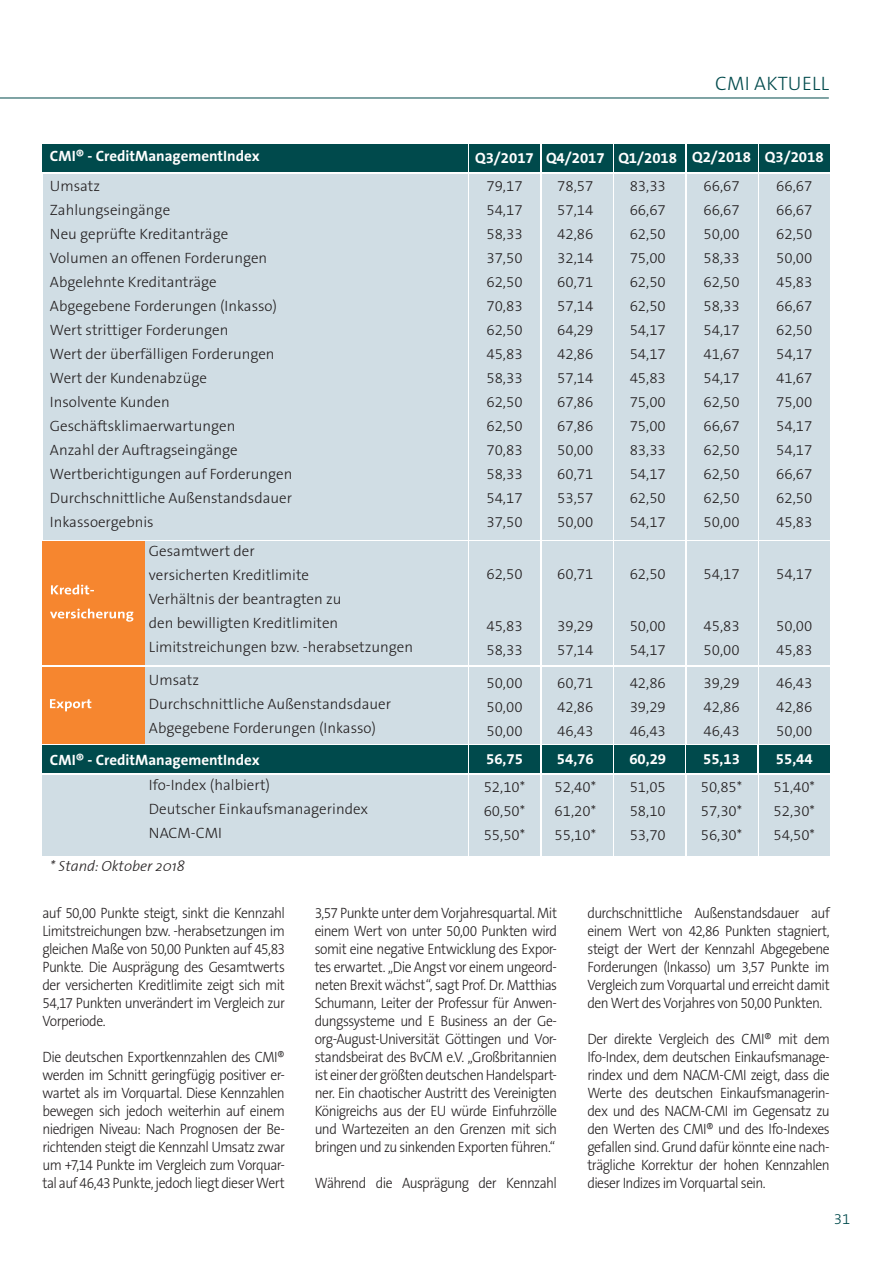
<style>
.page{position:relative;width:893px;height:1263px;background:#fff}
.page>*{position:absolute;margin:0;border:0;box-sizing:border-box;transform-origin:0 0}
.t1{font:300 19.5px "The Sans B W3";letter-spacing:.015em;color:#004a4c}
.t2{font:300 15px/18px "The Sans B W3";color:#231f20;text-align:justify;scale:.91 1}
.t3{font:300 15px/24px "The Sans B W3";color:#231f20;text-align:justify}
.t4{font:700 15px "The Sans B W7";color:#fff}
.t5{font:300 15px "The Sans B W3";letter-spacing:-.04em;color:#231f20;scale:.91 1}
.t6{font:italic 300 15px "The Sans";color:#231f20}
.t7{font:300 15px "The Sans B W3";color:#004a4c}
</style>
<div class="page">
<div style="left:470px;top:144px;width:70px;height:27px;background:#004a4c"></div>
<div style="left:542px;top:144px;width:70px;height:27px;background:#004a4c"></div>
<div style="left:615px;top:144px;width:70px;height:27px;background:#004a4c"></div>
<div style="left:687px;top:144px;width:70px;height:27px;background:#004a4c"></div>
<div style="left:759px;top:144px;width:70px;height:27px;background:#004a4c"></div>
<div style="left:43px;top:144px;width:425px;height:27px;background:#004a4c"></div>
<div style="left:43px;top:775px;width:425px;height:81px;background:#d0dde4"></div>
<div style="left:470px;top:775px;width:70px;height:81px;background:#d0dde4"></div>
<div style="left:542px;top:775px;width:70px;height:81px;background:#d0dde4"></div>
<div style="left:615px;top:775px;width:70px;height:81px;background:#d0dde4"></div>
<div style="left:687px;top:775px;width:70px;height:81px;background:#d0dde4"></div>
<div style="left:759px;top:775px;width:70px;height:81px;background:#d0dde4"></div>
<div style="left:43px;top:746px;width:425px;height:27px;background:#004a4c"></div>
<div style="left:470px;top:746px;width:70px;height:27px;background:#004a4c"></div>
<div style="left:542px;top:746px;width:70px;height:27px;background:#004a4c"></div>
<div style="left:614px;top:746px;width:71px;height:27px;background:#004a4c"></div>
<div style="left:687px;top:746px;width:70px;height:27px;background:#004a4c"></div>
<div style="left:759px;top:746px;width:70px;height:27px;background:#004a4c"></div>
<div style="left:43px;top:174px;width:425px;height:365px;background:#d0dde4"></div>
<div style="left:470px;top:174px;width:70px;height:365px;background:#d0dde4"></div>
<div style="left:542px;top:174px;width:70px;height:365px;background:#d0dde4"></div>
<div style="left:615px;top:174px;width:70px;height:365px;background:#d0dde4"></div>
<div style="left:687px;top:174px;width:70px;height:365px;background:#d0dde4"></div>
<div style="left:759px;top:174px;width:70px;height:365px;background:#d0dde4"></div>
<div style="left:129px;top:541px;width:339px;height:124px;background:#d0dde4"></div>
<div style="left:470px;top:541px;width:70px;height:124px;background:#d0dde4"></div>
<div style="left:542px;top:541px;width:70px;height:124px;background:#d0dde4"></div>
<div style="left:615px;top:541px;width:70px;height:124px;background:#d0dde4"></div>
<div style="left:687px;top:541px;width:70px;height:124px;background:#d0dde4"></div>
<div style="left:759px;top:541px;width:70px;height:124px;background:#d0dde4"></div>
<div style="left:129px;top:667px;width:339px;height:76px;background:#d0dde4"></div>
<div style="left:470px;top:667px;width:70px;height:76px;background:#d0dde4"></div>
<div style="left:542px;top:667px;width:70px;height:76px;background:#d0dde4"></div>
<div style="left:615px;top:667px;width:70px;height:76px;background:#d0dde4"></div>
<div style="left:687px;top:667px;width:70px;height:76px;background:#d0dde4"></div>
<div style="left:759px;top:667px;width:70px;height:76px;background:#d0dde4"></div>
<div style="left:43px;top:541px;width:102px;height:124px;background:#f6862f"></div>
<div style="left:43px;top:667px;width:102px;height:76px;background:#f6862f"></div>
<svg style="left:50px;top:699px;width:41px;height:12px"></svg>
<svg style="left:50px;top:609px;width:83px;height:13px"></svg>
<svg style="left:51px;top:585px;width:43px;height:9px"></svg>
<hr style="left:0;top:98px;width:829px;height:1px;background:#004a4c">
<p class="t4" style="left:50px;top:147px;width:211px">CMI® - CreditManagementIndex</p>
<p class="t3" style="left:50px;top:174px;width:244px;text-align:left">Umsatz<br>Zahlungseingänge<br>N eu geprüfte Kreditanträge<br>Volumen an offenen Forderungen<br>Abgelehnte Kreditanträge<br>Abgegebene Forderungen (Inkasso)<br>Wert strittiger Forderungen<br>Wert der überfälligen Forderungen<br>Wert der Kundenabzüge<br>Insolvente Kunden<br>Geschäftsklimaerwartungen<br>Anzahl der Auftragseingänge<br>Wertberichtigungen auf Forderungen<br>Durchschnittliche Außenstandsdauer<br>Inkassoergebnis</p>
<p class="t3" style="left:149px;top:539px;width:266px;text-align:left">Gesamtwert der<br>versicherten Kreditlimite<br>Verhältnis der beantragten zu<br>den bewilligten Kreditlimiten<br>Limitstreichungen bzw. -herabsetzungen</p>
<p class="t3" style="left:149px;top:668px;width:244px;text-align:left">Umsatz<br>Durchschnittliche Außenstandsdauer<br>Abgegebene Forderungen (Inkasso)</p>
<p class="t4" style="left:50px;top:750px;width:211px">CMI® - CreditManagementIndex</p>
<p class="t3" style="left:149px;top:773px;width:221px">Ifo-Index (halbiert)<br>Deutscher Einkaufsmanagerindex</p>
<p class="t3" style="left:50px;top:821px;width:56px">N</p>
<p class="t3" style="left:160px;top:821px;width:64px">ACM-CMI</p>
<p class="t6" style="left:50px;top:853px;width:136px">* Stand: Oktober 2018</p>
<h1 class="t1" style="left:715px;top:71px;width:115px">CMI AKTUE LL</h1>
<p class="t4" style="left:475px;top:148px;width:60px">Q3/2017</p>
<p class="t3" style="left:486px;top:174px;width:38px">79,17<br>54,17<br>58,33<br>37,50<br>62,50<br>70,83<br>62,50<br>45,83<br>58,33<br>62,50<br>62,50<br>70,83<br>58,33<br>54,17<br>37,50</p>
<p class="t4" style="left:546px;top:148px;width:60px">Q4/2017</p>
<p class="t3" style="left:557px;top:174px;width:38px">78,57<br>57,14<br>42,86<br>32,14<br>60,71<br>57,14<br>64,29<br>42,86<br>57,14<br>67,86<br>67,86<br>50,00<br>60,71<br>53,57<br>50,00</p>
<p class="t4" style="left:618px;top:148px;width:60px">Q1/2018</p>
<p class="t3" style="left:630px;top:174px;width:38px">83,33<br>66,67<br>62,50<br>75,00<br>62,50<br>62,50<br>54,17<br>54,17<br>45,83<br>75,00<br>75,00<br>83,33<br>54,17<br>62,50<br>54,17</p>
<p class="t3" style="left:486px;top:562px;width:38px">62,50</p>
<p class="t3" style="left:486px;top:614px;width:38px">45,83<br>58,33</p>
<p class="t3" style="left:486px;top:671px;width:38px">50,00<br>50,00<br>50,00</p>
<p class="t4" style="left:486px;top:749px;width:38px">56,75</p>
<p class="t3" style="left:484px;top:775px;width:43px">52,10* 60,50* 55,50*</p>
<p class="t3" style="left:557px;top:562px;width:38px">60,71</p>
<p class="t3" style="left:557px;top:614px;width:38px">39,29<br>57,14</p>
<p class="t3" style="left:557px;top:671px;width:38px">60,71<br>42,86<br>46,43</p>
<p class="t4" style="left:557px;top:749px;width:38px">54,76</p>
<p class="t3" style="left:555px;top:775px;width:43px">52,40* 61,20* 55,10*</p>
<p class="t3" style="left:630px;top:562px;width:38px">62,50</p>
<p class="t3" style="left:630px;top:614px;width:38px">50,00<br>54,17</p>
<p class="t3" style="left:630px;top:671px;width:38px">42,86<br>39,29<br>46,43</p>
<p class="t4" style="left:629px;top:749px;width:38px">60,29</p>
<p class="t3" style="left:630px;top:775px;width:38px">51,05<br>58,10<br>53,70</p>
<p class="t4" style="left:692px;top:148px;width:60px">Q2/2018</p>
<p class="t3" style="left:703px;top:174px;width:38px">66,67<br>66,67<br>50,00<br>58,33<br>62,50<br>58,33<br>54,17<br>41,67<br>54,17<br>62,50<br>66,67<br>62,50<br>62,50<br>62,50<br>50,00</p>
<p class="t4" style="left:765px;top:148px;width:60px">Q3/2018</p>
<p class="t3" style="left:776px;top:174px;width:38px">66,67<br>66,67<br>62,50<br>50,00<br>45,83<br>66,67<br>62,50<br>54,17<br>41,67<br>75,00<br>54,17<br>54,17<br>66,67<br>62,50<br>45,83</p>
<p class="t3" style="left:703px;top:562px;width:38px">54,17</p>
<p class="t3" style="left:703px;top:614px;width:38px">45,83<br>50,00</p>
<p class="t3" style="left:703px;top:671px;width:38px">39,29<br>42,86<br>46,43</p>
<p class="t4" style="left:703px;top:749px;width:38px">55,13</p>
<p class="t3" style="left:701px;top:775px;width:43px">50,85* 57,30* 56,30*</p>
<p class="t3" style="left:776px;top:562px;width:38px">54,17</p>
<p class="t3" style="left:776px;top:614px;width:38px">50,00<br>45,83</p>
<p class="t3" style="left:776px;top:671px;width:38px">46,43<br>42,86<br>50,00</p>
<p class="t4" style="left:776px;top:749px;width:38px">55,44</p>
<p class="t3" style="left:773px;top:775px;width:43px">51,40* 52,30* 54,50*</p>
<p class="t2" style="left:43px;top:904px;width:268px">auf 50,00 Punkte steigt, sinkt die Kennzahl Limitstreichungen bzw. -herabsetzungen im gleichen Maße von 50,00 Punkten auf 45,83<br>Punkte. Die Ausprägung des Gesamtwerts der versicherten Kreditlimite zeigt sich mit 54,17 Punkten unverändert im Vergleich zur Vorperiode.</p>
<p class="t2" style="left:43px;top:1048px;width:268px">Die deutschen Exportkennzahlen des CMI® werden im Schnitt geringfügig positiver er&shy;wartet als im Vorquartal. Diese Kennzahlen bewegen sich jedoch weiterhin auf einem niedrigen N iveau: Nach Prognosen der Be&shy;richtenden steigt die Kennzahl Umsatz zwar um +7,14 Punkte im Vergleich zum Vorquar&shy;tal auf 46,43 Punkte, jedoch liegt dieser Wert</p>
<p class="t2" style="left:315px;top:904px;width:268px">3,57 Punkte unter dem Vorjahresquartal. Mit einem Wert von unter 50,00 Punkten wird somit eine negative Entwicklung des Expor&shy;tes erwartet. „Die Angst vor einem ungeord&shy;neten Brexit wächst“, sagt Prof. Dr. Matthias Schumann, Leiter der Professur für Anwen&shy;dungssysteme und E Business an der Ge&shy;org-August-Universität Göttingen und Vor&shy;standsbeirat des BvCM e.V. „Großbritannien ist einer der größten deutschen Handelspart&shy;ner. Ein chaotischer Austritt des Vereinigten Königreichs aus der EU würde Einfuhrzölle und Wartezeiten an den Grenzen mit sich bringen und zu sinkenden Exporten führen.“</p>
<p class="t5" style="left:315px;top:1173px;width:268px">Während die Ausprägung der Kennzahl</p>
<p class="t2" style="left:587px;top:904px;width:268px">durchschnittliche Außenstandsdauer auf einem Wert von 42,86 Punkten stagniert, steigt der Wert der Kennzahl Abgegebene Forderungen (Inkasso) um 3,57 Punkte im Vergleich zum Vorquartal und erreicht damit den Wert des Vorjahres von 50,00 Punkten.</p>
<p class="t2" style="left:587px;top:1030px;width:268px">Der direkte Vergleich des CMI® mit dem Ifo-Index, dem deutschen Einkaufsmanage&shy;rindex und dem NACM-CMI zeigt, dass die Werte des deutschen Einkaufsmanagerin&shy;dex und des NACM-CMI im Gegensatz zu den Werten des CMI® und des Ifo-Indexes gefallen sind. Grund dafür könnte eine nach&shy;trägliche Korrektur der hohen Kennzahlen dieser Indizes im Vorquartal sein.</p>
<p class="t7" style="left:834px;top:1209px;width:18px">31</p>
</div>
